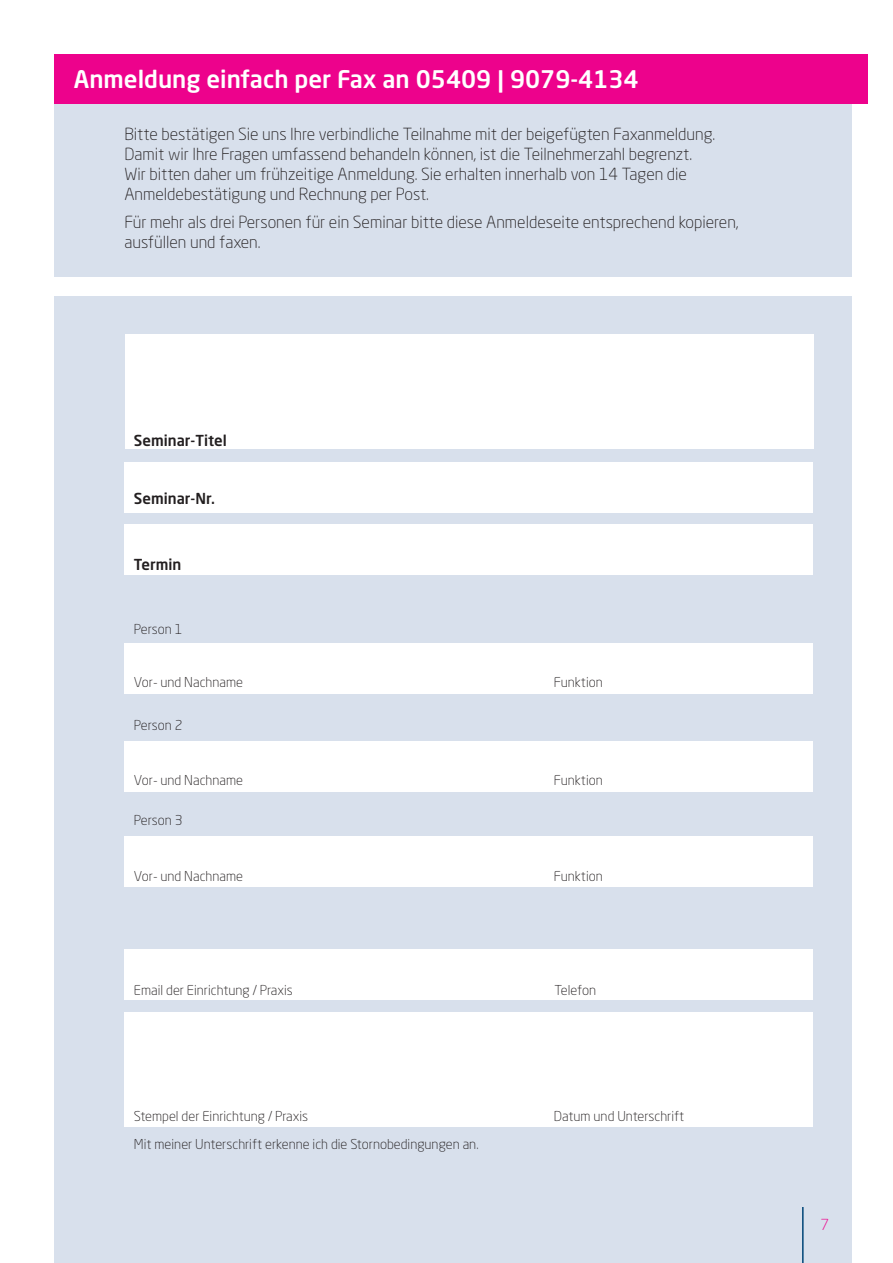
<style>
.page{position:relative;width:893px;height:1263px;background:#fff}
.page>*{position:absolute;margin:0;border:0;box-sizing:border-box;transform-origin:0 0}
.t1{font:500 24px "Neo Sans Std";color:#fff}
.t2{font:300 16.5px/19.8px "Neo Sans Std";color:#231f20}
.t3{font:500 15px "Neo Sans Std";color:#231f20}
.t4{font:300 15px "Neo Sans Std";color:#ed028c}
.t5{font:300 13.5px/28.7px "Neo Sans Std";color:#231f20}
</style>
<div class="page">
<div style="left:54px;top:296px;width:798px;height:967px;background:#d8e0ec"></div>
<div style="left:54px;top:65px;width:798px;height:211px;background:#d8e0ec"></div>
<div style="left:54px;top:54px;width:814px;height:49px;background:#ed028c"></div>
<div style="left:125px;top:334px;width:688px;height:115px;background:#fff"></div>
<div style="left:124px;top:462px;width:689px;height:51px;background:#fff"></div>
<div style="left:124px;top:524px;width:689px;height:51px;background:#fff"></div>
<div style="left:124px;top:643px;width:689px;height:51px;background:#fff"></div>
<div style="left:124px;top:741px;width:689px;height:50px;background:#fff"></div>
<div style="left:124px;top:836px;width:689px;height:51px;background:#fff"></div>
<div style="left:124px;top:949px;width:689px;height:51px;background:#fff"></div>
<div style="left:124px;top:1012px;width:689px;height:115px;background:#fff"></div>
<hr style="left:802px;top:1207px;width:2px;height:56px;background:#004577">
<h1 class="t1" style="left:74px;top:64px;width:566px">Anmeldung einfach per Fax an 05409 | 9079-4134</h1>
<p class="t2" style="left:124px;top:124px;width:592px">Bitte bestätigen Sie uns Ihre verbindliche Teilnahme mit der beigefügten Faxanmeldung.<br>Damit wir Ihre Fragen umfassend behandeln können, ist die Teilnehmerzahl begrenzt.<br>Wir bitten daher um frühzeitige Anmeldung. Sie erhalten innerhalb von 14 Tagen die Anmeldebestätigung und Rechnung per Post.</p>
<p class="t2" style="left:124px;top:212px;width:616px">Für mehr als drei Personen für ein Seminar bitte diese Anmeldeseite entsprechend kopieren, ausfüllen und faxen.</p>
<p class="t3" style="left:134px;top:431px;width:94px">Seminar-Titel</p>
<p class="t3" style="left:134px;top:489px;width:83px">Seminar-Nr.</p>
<p class="t3" style="left:134px;top:555px;width:49px">Termin</p>
<p class="t5" style="left:134px;top:615px;width:50px">Person 1</p>
<p class="t5" style="left:134px;top:668px;width:111px">Vor- und Nachname</p>
<p class="t5" style="left:554px;top:668px;width:51px">Funktion</p>
<p class="t5" style="left:134px;top:710px;width:50px">Person 2</p>
<p class="t5" style="left:134px;top:766px;width:111px">Vor- und Nachname</p>
<p class="t5" style="left:554px;top:766px;width:51px">Funktion</p>
<p class="t5" style="left:134px;top:806px;width:50px">Person 3</p>
<p class="t5" style="left:134px;top:861px;width:111px">Vor- und Nachname</p>
<p class="t5" style="left:554px;top:861px;width:51px">Funktion</p>
<p class="t5" style="left:134px;top:976px;width:160px">Email der Einrichtung / Praxis</p>
<p class="t5" style="left:554px;top:976px;width:43px">Telefon</p>
<p class="t5" style="left:134px;top:1101px;width:346px">Stempel der Einrichtung / Praxis<br>Mit meiner Unterschrift erkenne ich die Stornobedingungen an.</p>
<p class="t5" style="left:554px;top:1101px;width:132px">Datum und Unterschrift</p>
<p class="t4" style="left:818px;top:1215px;width:10px">7</p>
<p class="t4" style="left:820px;top:1215px;width:10px">7</p>
</div>
